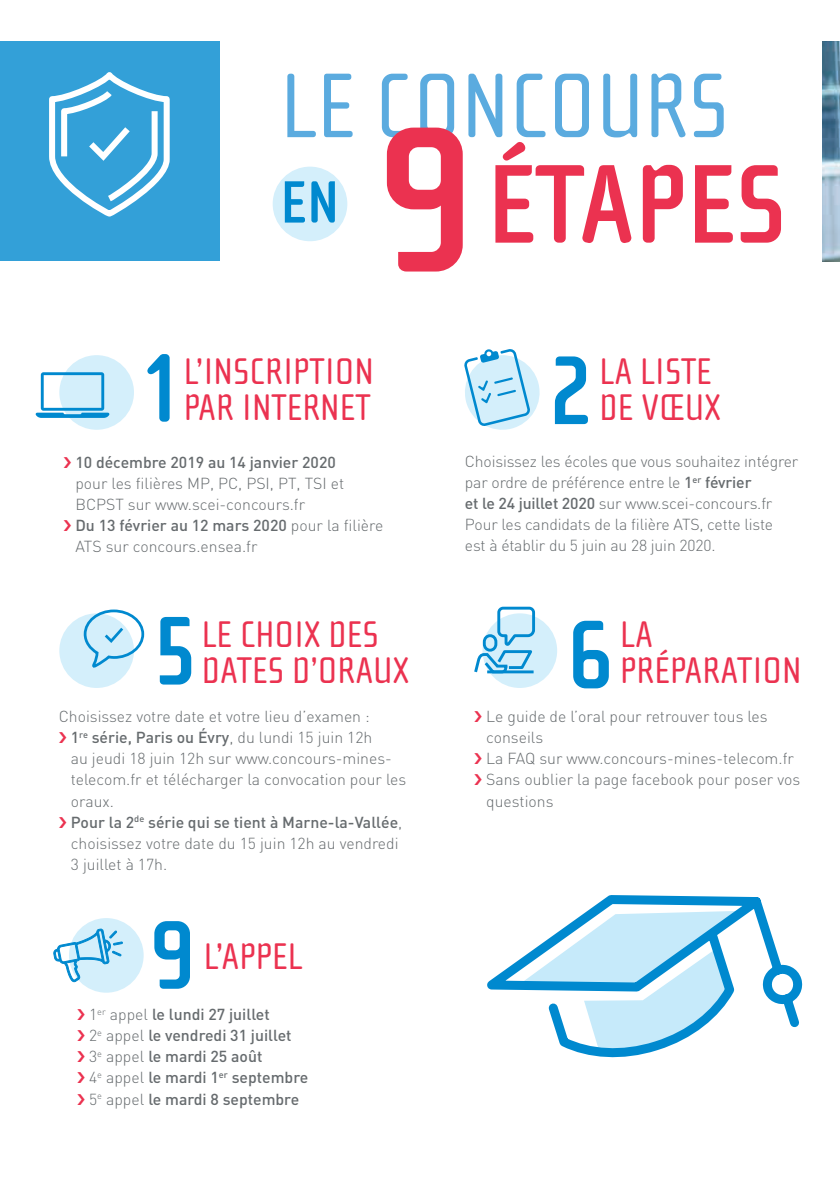
<style>
.page{position:relative;width:840px;height:1191px;background:#fff}
.page>*{position:absolute;margin:0;border:0;box-sizing:border-box;transform-origin:0 0}
.t1{font:700 212.8px "Cholla Sans";color:#eb3250}
.t2{font:700 114.6px "Cholla Sans";color:#eb3250}
.t3{font:700 100px "Cholla Sans";color:#0089cf}
.t4{font:94px "Cholla Sans";color:#5babdf}
.t5{font:700 61px "Cholla Sans";color:#0089cf}
.t6{font:38px "Cholla Sans";color:#eb3250}
.t7{font:300 15.8px/21px "DIN";color:#666b6e}
.t8{font:500 15.8px "DIN";color:#666b6e}
.s1{font-weight:500}
.s2{font-weight:300}
</style>
<div class="page">
<img style="left:822px;top:41px;width:17px;height:220px">
<div style="left:272px;top:167px;width:75px;height:74px;background:#d4effb;border-radius:50%"></div>
<div style="left:59px;top:355px;width:75px;height:75px;background:#d4effb;border-radius:50%"></div>
<svg style="left:35px;top:372px;width:75px;height:46px"></svg>
<svg style="left:464px;top:349px;width:76px;height:81px"></svg>
<div style="left:59px;top:613px;width:75px;height:75px;background:#d4effb;border-radius:50%"></div>
<svg style="left:82px;top:609px;width:63px;height:60px"></svg>
<div style="left:482px;top:613px;width:75px;height:75px;background:#d4effb;border-radius:50%"></div>
<svg style="left:474px;top:606px;width:62px;height:68px"></svg>
<div style="left:69px;top:918px;width:74px;height:74px;background:#d4effb;border-radius:50%"></div>
<svg style="left:53px;top:928px;width:70px;height:54px"></svg>
<div style="left:0;top:41px;width:219px;height:220px;background:#33a0d8"></div>
<svg style="left:49px;top:72px;width:121px;height:145px"></svg>
<svg style="left:487px;top:895px;width:316px;height:163px"></svg>
<p class="t4" style="left:280px;top:54px;width:450px">LE CONCOURS</p>
<p class="t1" style="left:375px;top:84px;width:103px">9</p>
<p class="t2" style="left:486px;top:142px;width:301px">ÉTAPES</p>
<p class="t5" style="left:280px;top:169px;width:61px">EN</p>
<p class="t3" style="left:138px;top:334px;width:49px">1</p>
<p class="t3" style="left:546px;top:336px;width:49px">2</p>
<p class="t6" style="left:184px;top:350px;width:191px">L’INSCRIPTION</p>
<p class="t6" style="left:184px;top:386px;width:188px">PAR INTERNET</p>
<p class="t6" style="left:599px;top:350px;width:114px">LA LISTE</p>
<p class="t6" style="left:599px;top:386px;width:123px">DE VŒUX</p>
<p class="t7" style="left:75px;top:451px;width:270px"><span class="s1">10 décembre 2019 au 14 janvier 2020 </span>pour les filières MP, PC, PSI, PT, TSI et<br>BCPST sur www.scei-concours.fr</p>
<p class="t7" style="left:75px;top:514px;width:309px"><span class="s1">Du 13 février au 12 mars 2020</span> pour la filière<br>ATS sur concours.ensea.fr</p>
<p class="t7" style="left:464px;top:451px;width:335px">Choisissez les écoles que vous souhaitez intégrer par ordre de préférence entre le <span class="s1">1</span><sup>er</sup> <span class="s1">février<br>et le 24 juillet 2020</span> sur www.scei-concours.fr</p>
<p class="t7" style="left:464px;top:514px;width:309px">Pour les candidats de la filière ATS, cette liste est à établir du 5 juin au 28 juin 2020.</p>
<p class="t3" style="left:152px;top:596px;width:49px">5</p>
<p class="t3" style="left:566px;top:600px;width:49px">6</p>
<p class="t6" style="left:202px;top:613px;width:179px">LE CHOIX DES</p>
<p class="t6" style="left:202px;top:649px;width:209px">DATES D’ORAUX</p>
<p class="t7" style="left:59px;top:706px;width:312px">Choisissez votre date et votre lieu d’examen :</p>
<p class="t7" style="left:71px;top:727px;width:337px"><span class="s1">1</span><sup>re</sup> <span class="s1">série, Paris ou Évry</span>, du lundi 15 juin 12h<br>au jeudi 18 juin 12h sur www.concours-mines&shy;telecom.fr et télécharger la convocation pour les oraux.</p>
<p class="t7" style="left:71px;top:811px;width:333px"><span class="s1">Pour la 2</span><sup>de</sup> <span class="s1">série qui se tient à Marne-la-Vallée</span>, choisissez votre date du 15 juin 12h au vendredi<br>3 juillet à 17h.</p>
<p class="t6" style="left:620px;top:613px;width:34px">LA</p>
<p class="t6" style="left:620px;top:649px;width:183px">PRÉPARATION</p>
<p class="t7" style="left:486px;top:706px;width:283px">Le guide de l’oral pour retrouver tous les conseils</p>
<p class="t7" style="left:486px;top:748px;width:309px">La FAQ sur www.concours-mines-telecom.fr</p>
<p class="t7" style="left:486px;top:769px;width:315px">Sans oublier la page facebook pour poser vos questions</p>
<p class="t3" style="left:149px;top:900px;width:49px">9</p>
<p class="t6" style="left:204px;top:936px;width:100px">L’APPEL</p>
<p class="t8" style="left:89px;top:1004px;width:182px"><span class="s2">1</span><sup>er</sup> <span class="s2">appel</span> le lundi 27 juillet</p>
<p class="t8" style="left:89px;top:1025px;width:204px"><span class="s2">2</span><sup>e</sup> <span class="s2">appel</span> le vendredi 31 juillet</p>
<p class="t8" style="left:89px;top:1046px;width:175px"><span class="s2">3</span><sup>e</sup> <span class="s2">appel</span> le mardi 25 août</p>
<p class="t8" style="left:89px;top:1067px;width:220px"><span class="s2">4</span><sup>e</sup> <span class="s2">appel</span> le mardi 1<sup>er</sup> septembre</p>
<p class="t8" style="left:89px;top:1088px;width:211px"><span class="s2">5</span><sup>e</sup> <span class="s2">appel</span> le mardi 8 septembre</p>
</div>
